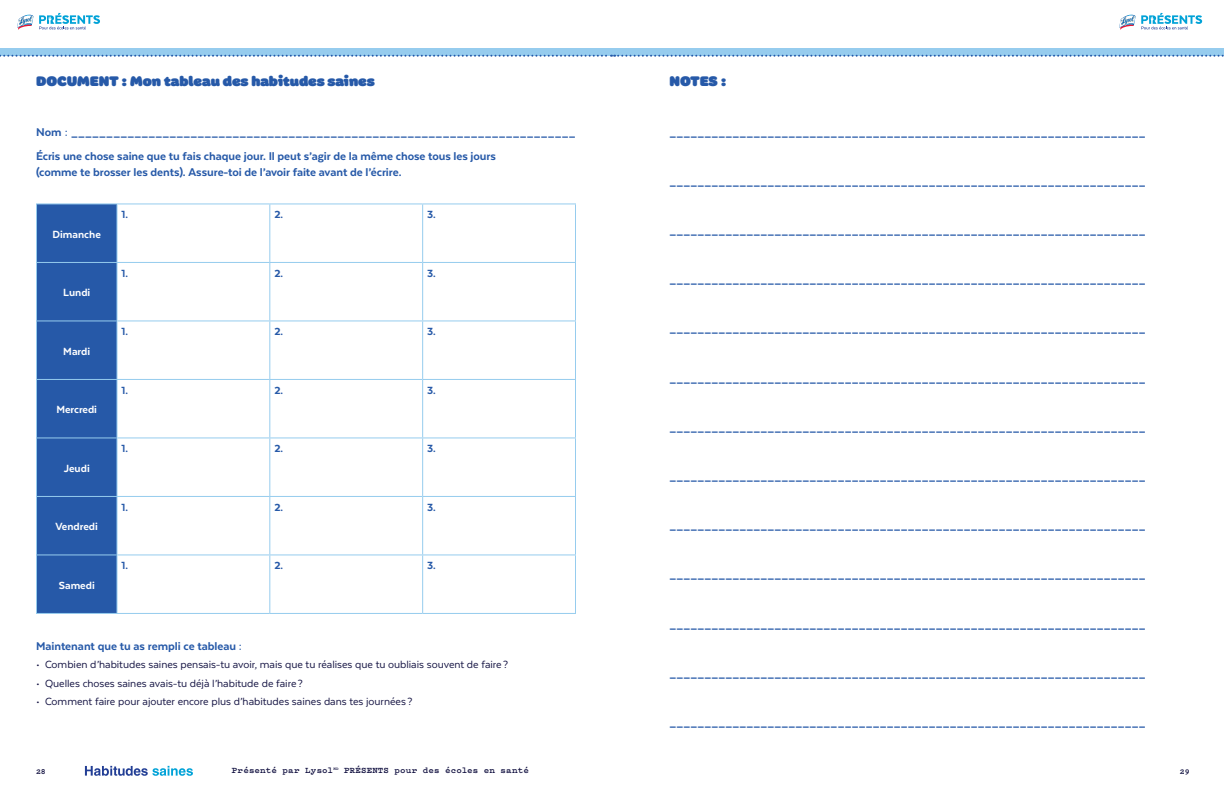
<style>
.page{position:relative;width:1224px;height:792px;background:#fff}
.page>*{position:absolute;margin:0;border:0;box-sizing:border-box;transform-origin:0 0}
.t1{font:14px "Colette Ultra Jumbo";color:#2659a8}
.t2{font:800 13px/24.6px "Texta";letter-spacing:-.005em;color:#2659a8}
.t3{font:12px "Texta";letter-spacing:-.005em;color:#151443}
.t4{font:800 12px "Texta";color:#fff}
.t5{font:800 12px "Texta";color:#2659a8}
.t6{font:700 9px "Pitch";letter-spacing:.01em;color:#151443}
.t7{font:700 8px "Pitch";color:#151443}
</style>
<div class="page">
<div style="left:612px;top:48px;width:612px;height:7px;background:#96ccee"></div>
<div style="left:0;top:48px;width:612px;height:7px;background:#96ccee"></div>
<svg style="left:39px;top:13px;width:61px;height:16px"></svg>
<svg style="left:17px;top:15px;width:16px;height:15px"></svg>
<svg style="left:1119px;top:13px;width:83px;height:17px"></svg>
<svg style="left:0;top:55px;width:1224px;height:2px"></svg>
<div style="left:37px;top:204px;width:79px;height:409px;background:#2659a8"></div>
<hr style="left:36px;top:203px;width:81px;height:1px;background:#96ccee">
<hr style="left:36px;top:204px;width:1px;height:58px;background:#96ccee">
<hr style="left:117px;top:203px;width:153px;height:1px;background:#96ccee">
<hr style="left:116px;top:204px;width:2px;height:58px;background:#96ccee">
<hr style="left:270px;top:203px;width:153px;height:1px;background:#96ccee">
<hr style="left:269px;top:204px;width:1px;height:58px;background:#96ccee">
<hr style="left:423px;top:203px;width:153px;height:1px;background:#96ccee">
<hr style="left:422px;top:204px;width:1px;height:58px;background:#96ccee">
<hr style="left:575px;top:204px;width:1px;height:58px;background:#96ccee">
<hr style="left:36px;top:262px;width:81px;height:1px;background:#96ccee">
<hr style="left:36px;top:263px;width:1px;height:57px;background:#96ccee">
<hr style="left:117px;top:262px;width:153px;height:1px;background:#96ccee">
<hr style="left:116px;top:263px;width:2px;height:57px;background:#96ccee">
<hr style="left:270px;top:262px;width:153px;height:1px;background:#96ccee">
<hr style="left:269px;top:263px;width:1px;height:57px;background:#96ccee">
<hr style="left:423px;top:262px;width:153px;height:1px;background:#96ccee">
<hr style="left:422px;top:263px;width:1px;height:57px;background:#96ccee">
<hr style="left:575px;top:263px;width:1px;height:57px;background:#96ccee">
<hr style="left:36px;top:320px;width:81px;height:1px;background:#96ccee">
<hr style="left:36px;top:321px;width:1px;height:58px;background:#96ccee">
<hr style="left:117px;top:320px;width:153px;height:1px;background:#96ccee">
<hr style="left:116px;top:321px;width:2px;height:58px;background:#96ccee">
<hr style="left:270px;top:320px;width:153px;height:1px;background:#96ccee">
<hr style="left:269px;top:321px;width:1px;height:58px;background:#96ccee">
<hr style="left:423px;top:320px;width:153px;height:1px;background:#96ccee">
<hr style="left:422px;top:321px;width:1px;height:58px;background:#96ccee">
<hr style="left:575px;top:321px;width:1px;height:58px;background:#96ccee">
<hr style="left:36px;top:379px;width:81px;height:1px;background:#96ccee">
<hr style="left:36px;top:380px;width:1px;height:57px;background:#96ccee">
<hr style="left:117px;top:379px;width:153px;height:1px;background:#96ccee">
<hr style="left:116px;top:380px;width:2px;height:57px;background:#96ccee">
<hr style="left:270px;top:379px;width:153px;height:1px;background:#96ccee">
<hr style="left:269px;top:380px;width:1px;height:57px;background:#96ccee">
<hr style="left:423px;top:379px;width:153px;height:1px;background:#96ccee">
<hr style="left:422px;top:380px;width:1px;height:57px;background:#96ccee">
<hr style="left:575px;top:380px;width:1px;height:57px;background:#96ccee">
<hr style="left:36px;top:437px;width:81px;height:1px;background:#96ccee">
<hr style="left:36px;top:438px;width:1px;height:58px;background:#96ccee">
<hr style="left:117px;top:437px;width:153px;height:1px;background:#96ccee">
<hr style="left:116px;top:438px;width:2px;height:58px;background:#96ccee">
<hr style="left:270px;top:437px;width:153px;height:1px;background:#96ccee">
<hr style="left:269px;top:438px;width:1px;height:58px;background:#96ccee">
<hr style="left:423px;top:437px;width:153px;height:1px;background:#96ccee">
<hr style="left:422px;top:438px;width:1px;height:58px;background:#96ccee">
<hr style="left:575px;top:438px;width:1px;height:58px;background:#96ccee">
<hr style="left:36px;top:496px;width:81px;height:1px;background:#96ccee">
<hr style="left:36px;top:497px;width:1px;height:57px;background:#96ccee">
<hr style="left:117px;top:496px;width:153px;height:1px;background:#96ccee">
<hr style="left:116px;top:497px;width:2px;height:57px;background:#96ccee">
<hr style="left:270px;top:496px;width:153px;height:1px;background:#96ccee">
<hr style="left:269px;top:497px;width:1px;height:57px;background:#96ccee">
<hr style="left:423px;top:496px;width:153px;height:1px;background:#96ccee">
<hr style="left:422px;top:497px;width:1px;height:57px;background:#96ccee">
<hr style="left:575px;top:497px;width:1px;height:57px;background:#96ccee">
<hr style="left:36px;top:554px;width:81px;height:1px;background:#96ccee">
<hr style="left:36px;top:555px;width:1px;height:58px;background:#96ccee">
<hr style="left:117px;top:554px;width:153px;height:1px;background:#96ccee">
<hr style="left:116px;top:555px;width:2px;height:58px;background:#96ccee">
<hr style="left:270px;top:554px;width:153px;height:1px;background:#96ccee">
<hr style="left:269px;top:555px;width:1px;height:58px;background:#96ccee">
<hr style="left:423px;top:554px;width:153px;height:1px;background:#96ccee">
<hr style="left:422px;top:555px;width:1px;height:58px;background:#96ccee">
<hr style="left:575px;top:555px;width:1px;height:58px;background:#96ccee">
<hr style="left:36px;top:613px;width:81px;height:1px;background:#96ccee">
<hr style="left:117px;top:613px;width:153px;height:1px;background:#96ccee">
<hr style="left:270px;top:613px;width:153px;height:1px;background:#96ccee">
<hr style="left:423px;top:613px;width:153px;height:1px;background:#96ccee">
<svg style="left:85px;top:766px;width:108px;height:10px"></svg>
<p class="t1" style="left:36px;top:71px;width:340px">DOCUMENT : Mon tableau des habitudes saines</p>
<p class="t2" style="left:36px;top:119px;width:541px">Nom : ________________________________________________________________________<br>Écris une chose saine que tu fais chaque jour. Il peut s’agir de la même chose tous les jours</p>
<p class="t2" style="left:36px;top:159px;width:367px">(comme te brosser les dents). Assure-toi de l’avoir faite avant de l’écrire.</p>
<p class="t4" style="left:53px;top:228px;width:50px">Dimanche</p>
<p class="t4" style="left:63px;top:287px;width:29px">Lundi</p>
<p class="t4" style="left:63px;top:345px;width:28px">Mardi</p>
<p class="t4" style="left:56px;top:404px;width:42px">Mercredi</p>
<p class="t4" style="left:64px;top:462px;width:28px">Jeudi</p>
<p class="t4" style="left:56px;top:521px;width:44px">Vendredi</p>
<p class="t4" style="left:59px;top:579px;width:38px">Samedi</p>
<p class="t5" style="left:122px;top:208px;width:8px">1.</p>
<p class="t5" style="left:274px;top:208px;width:10px">2.</p>
<p class="t5" style="left:427px;top:208px;width:10px">3.</p>
<p class="t5" style="left:122px;top:267px;width:8px">1.</p>
<p class="t5" style="left:274px;top:267px;width:10px">2.</p>
<p class="t5" style="left:427px;top:267px;width:10px">3.</p>
<p class="t5" style="left:122px;top:325px;width:8px">1.</p>
<p class="t5" style="left:274px;top:325px;width:10px">2.</p>
<p class="t5" style="left:427px;top:325px;width:10px">3.</p>
<p class="t5" style="left:122px;top:384px;width:8px">1.</p>
<p class="t5" style="left:274px;top:384px;width:10px">2.</p>
<p class="t5" style="left:427px;top:384px;width:10px">3.</p>
<p class="t5" style="left:122px;top:442px;width:8px">1.</p>
<p class="t5" style="left:274px;top:442px;width:10px">2.</p>
<p class="t5" style="left:427px;top:442px;width:10px">3.</p>
<p class="t5" style="left:122px;top:501px;width:8px">1.</p>
<p class="t5" style="left:274px;top:501px;width:10px">2.</p>
<p class="t5" style="left:427px;top:501px;width:10px">3.</p>
<p class="t5" style="left:122px;top:559px;width:8px">1.</p>
<p class="t5" style="left:274px;top:559px;width:10px">2.</p>
<p class="t5" style="left:427px;top:559px;width:10px">3.</p>
<p class="t2" style="left:36px;top:633px;width:208px">Maintenant que tu as rempli ce tableau :</p>
<p class="t3" style="left:36px;top:659px;width:474px">• Combien d’habitudes saines pensais-tu avoir, mais que tu réalises que tu oubliais souvent de faire ?</p>
<p class="t3" style="left:36px;top:677px;width:268px">• Quelles choses saines avais-tu déjà l’habitude de faire ?</p>
<p class="t3" style="left:36px;top:696px;width:378px">• Comment faire pour ajouter encore plus d’habitudes saines dans tes journées ?</p>
<p class="t1" style="left:670px;top:71px;width:58px">NOTES :</p>
<p class="t2" style="left:670px;top:119px;width:478px">____________________________________________________________________</p>
<p class="t2" style="left:670px;top:168px;width:478px">____________________________________________________________________</p>
<p class="t2" style="left:670px;top:218px;width:478px">____________________________________________________________________</p>
<p class="t2" style="left:670px;top:267px;width:478px">____________________________________________________________________</p>
<p class="t2" style="left:670px;top:316px;width:478px">____________________________________________________________________</p>
<p class="t2" style="left:670px;top:365px;width:478px">____________________________________________________________________</p>
<p class="t2" style="left:670px;top:414px;width:478px">____________________________________________________________________</p>
<p class="t2" style="left:670px;top:464px;width:478px">____________________________________________________________________</p>
<p class="t2" style="left:670px;top:513px;width:478px">____________________________________________________________________</p>
<p class="t2" style="left:670px;top:562px;width:478px">____________________________________________________________________</p>
<p class="t2" style="left:670px;top:611px;width:478px">____________________________________________________________________</p>
<p class="t2" style="left:670px;top:660px;width:478px">____________________________________________________________________</p>
<p class="t2" style="left:670px;top:710px;width:478px">____________________________________________________________________</p>
<p class="t6" style="left:232px;top:764px;width:299px">Présenté par Lysol<sup>MD</sup> PRÉSENTS pour des écoles en santé</p>
<p class="t7" style="left:36px;top:766px;width:11px">28</p>
<p class="t7" style="left:1180px;top:766px;width:11px">29</p>
</div>
